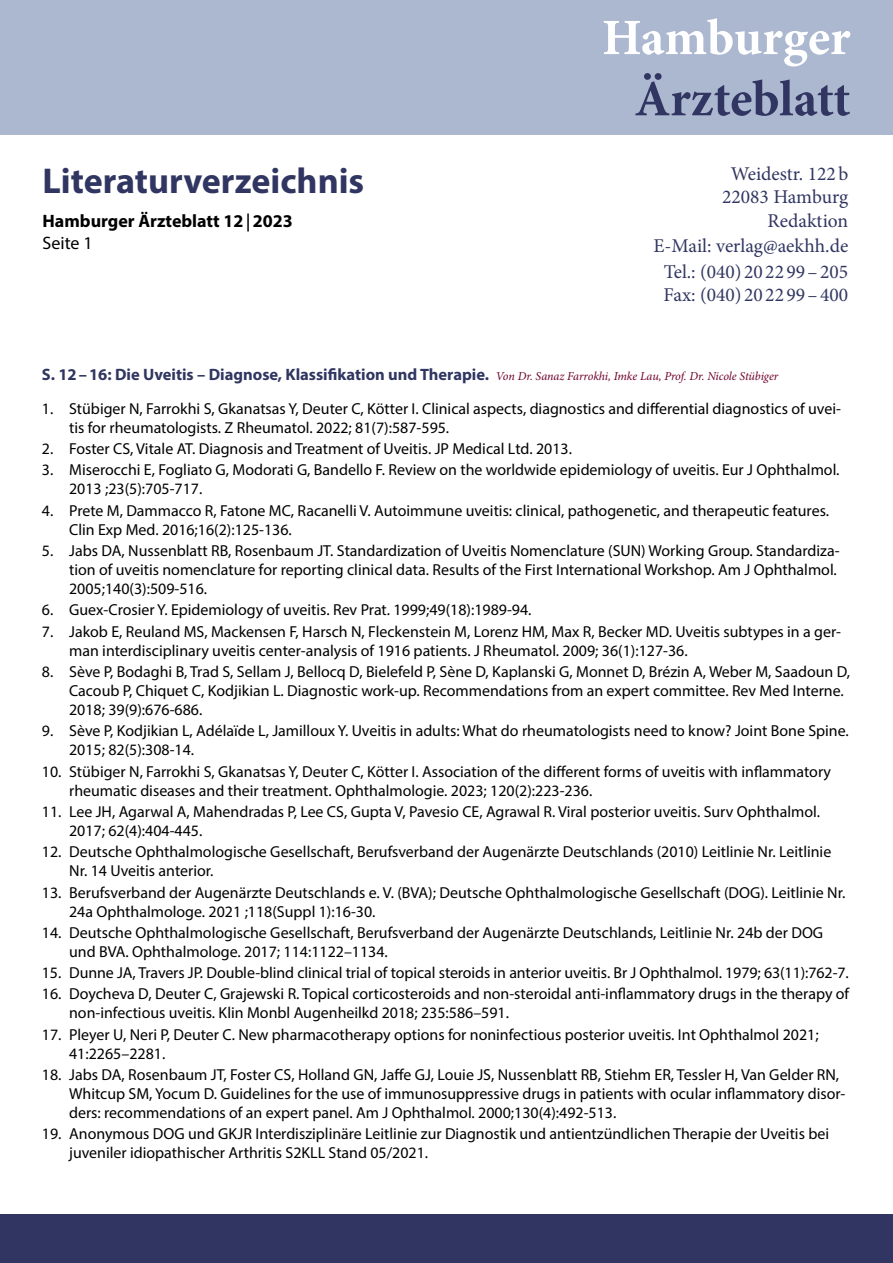
<style>
.page{position:relative;width:893px;height:1263px;background:#fff}
.page>*{position:absolute;margin:0;border:0;box-sizing:border-box;transform-origin:0 0}
.t1{font:700 51px "Minion Pro";letter-spacing:-.005em;color:#303661}
.t2{font:700 51px "Minion Pro";letter-spacing:-.005em;color:#fff}
.t3{font:700 36px "Myriad Pro";color:#303661}
.t4{font:19.5px/23.4px "Minion Pro";color:#303661;text-align:right}
.t5{font:700 18px/21.6px "Myriad Pro";color:#000}
.t6{font:700 16.5px "Myriad Pro";color:#303661}
.t7{font:15.9px/19px "Myriad Pro";color:#000}
.s1{font-family:"Minion Pro"}
.s2{font-weight:400}
.s3{font-family:"Minion Pro";font-weight:400;font-style:italic;font-size:12.15px;color:#6f002c}
</style>
<div class="page">
<div style="left:0;top:1214px;width:893px;height:49px;background:#303661"></div>
<div style="left:0;top:0;width:893px;height:135px;background:#acb7d0"></div>
<h2 class="t3" style="left:43px;top:157px;width:323px">Literaturverzeichnis</h2>
<p class="t5" style="left:43px;top:210px;width:252px">Hamburger Ärzteblatt 12<span class="s1">|</span>2023<br><span class="s2">Seite 1</span></p>
<h1 class="t2" style="left:602px;top:2px;width:250px">Hamburger</h1>
<h1 class="t1" style="left:634px;top:63px;width:217px">Ärzteblatt</h1>
<p class="t4" style="left:722px;top:162px;width:128px">Weidestr. 122b<br>22083 Hamburg<br>Redaktion</p>
<p class="t4" style="left:653px;top:233px;width:196px;line-height:25.5px;text-align:center">E-Mail: verlag@aekhh.de<br>Tel.: (040) 20 22 99–205</p>
<p class="t4" style="left:664px;top:283px;width:186px">Fax: (040) 20 22 99–400</p>
<p class="t6" style="left:42px;top:363px;width:738px">S. 12–16: Die Uveitis – Diagnose, Klassifikation und Therapie. <span class="s3">Von Dr. Sanaz Farrokhi, Imke Lau, Prof. Dr. Nicole Stübiger</span></p>
<p class="t7" style="left:69px;top:399px;width:773px;text-indent:-27px">1. Stübiger N, Farrokhi S, Gkanatsas Y, Deuter C, Kötter I. Clinical aspects, diagnostics and differential diagnostics of uvei&shy;tis for rheumatologists. Z Rheumatol. 2022; 81(7):587-595.</p>
<p class="t7" style="left:42px;top:439px;width:532px">2. Foster CS, Vitale AT. Diagnosis and Treatment of Uveitis. JP Medical Ltd. 2013.</p>
<p class="t7" style="left:69px;top:460px;width:772px;text-indent:-27px">3. Miserocchi E, Fogliato G, Modorati G, Bandello F. Review on the worldwide epidemiology of uveitis. Eur J Ophthalmol.<br>2013 ;23(5):705-717.</p>
<p class="t7" style="left:69px;top:500px;width:761px;text-indent:-27px">4. Prete M, Dammacco R, Fatone MC, Racanelli V. Autoimmune uveitis: clinical, pathogenetic, and therapeutic features.<br>Clin Exp Med. 2016;16(2):125-136.</p>
<p class="t7" style="left:69px;top:541px;width:772px;text-indent:-27px">5. Jabs DA, Nussenblatt RB, Rosenbaum JT. Standardization of Uveitis Nomenclature (SUN) Working Group. Standardiza&shy;tion of uveitis nomenclature for reporting clinical data. Results of the First International Workshop. Am J Ophthalmol.<br>2005;140(3):509-516.</p>
<p class="t7" style="left:42px;top:600px;width:491px">6. Guex-Crosier Y. Epidemiology of uveitis. Rev Prat. 1999;49(18):1989-94.</p>
<p class="t7" style="left:69px;top:621px;width:773px;text-indent:-27px">7. Jakob E, Reuland MS, Mackensen F, Harsch N, Fleckenstein M, Lorenz HM, Max R, Becker MD. Uveitis subtypes in a ger&shy;man interdisciplinary uveitis center-analysis of 1916 patients. J Rheumatol. 2009; 36(1):127-36.</p>
<p class="t7" style="left:69px;top:662px;width:782px;text-indent:-27px">8. Sève P, Bodaghi B, Trad S, Sellam J, Bellocq D, Bielefeld P, Sène D, Kaplanski G, Monnet D, Brézin A, Weber M, Saadoun D,<br>Cacoub P, Chiquet C, Kodjikian L. Diagnostic work-up. Recommendations from an expert committee. Rev Med Interne.<br>2018; 39(9):676-686.</p>
<p class="t7" style="left:69px;top:721px;width:781px;text-indent:-27px">9. Sève P, Kodjikian L, Adélaïde L, Jamilloux Y. Uveitis in adults: What do rheumatologists need to know? Joint Bone Spine.<br>2015; 82(5):308-14.</p>
<p class="t7" style="left:69px;top:761px;width:763px;text-indent:-27px">10. Stübiger N, Farrokhi S, Gkanatsas Y, Deuter C, Kötter I. Association of the different forms of uveitis with inflammatory rheumatic diseases and their treatment. Ophthalmologie. 2023; 120(2):223-236.</p>
<p class="t7" style="left:69px;top:802px;width:752px;text-indent:-27px">11. Lee JH, Agarwal A, Mahendradas P, Lee CS, Gupta V, Pavesio CE, Agrawal R. Viral posterior uveitis. Surv Ophthalmol.<br>2017; 62(4):404-445.</p>
<p class="t7" style="left:69px;top:842px;width:764px;text-indent:-27px">12. Deutsche Ophthalmologische Gesellschaft, Berufsverband der Augenärzte Deutschlands (2010) Leitlinie Nr. Leitlinie<br>Nr. 14 Uveitis anterior.</p>
<p class="t7" style="left:69px;top:882px;width:778px;text-indent:-27px">13. Berufsverband der Augenärzte Deutschlands e. V. (BVA); Deutsche Ophthalmologische Gesellschaft (DOG). Leitlinie Nr.<br>24a Ophthalmologe. 2021 ;118(Suppl 1):16-30.</p>
<p class="t7" style="left:69px;top:923px;width:756px;text-indent:-27px">14. Deutsche Ophthalmologische Gesellschaft, Berufsverband der Augenärzte Deutschlands, Leitlinie Nr. 24b der DOG und BVA. Ophthalmologe. 2017; 114:1122–1134.</p>
<p class="t7" style="left:42px;top:963px;width:808px">15. Dunne JA, Travers JP. Double-blind clinical trial of topical steroids in anterior uveitis. Br J Ophthalmol. 1979; 63(11):762-7.</p>
<p class="t7" style="left:69px;top:984px;width:782px;text-indent:-27px">16. Doycheva D, Deuter C, Grajewski R. Topical corticosteroids and non-steroidal anti-inflammatory drugs in the therapy of non-infectious uveitis. Klin Monbl Augenheilkd 2018; 235:586–591.</p>
<p class="t7" style="left:69px;top:1024px;width:751px;text-indent:-27px">17. Pleyer U, Neri P, Deuter C. New pharmacotherapy options for noninfectious posterior uveitis. Int Ophthalmol 2021;<br>41:2265–2281.</p>
<p class="t7" style="left:69px;top:1065px;width:778px;text-indent:-27px">18. Jabs DA, Rosenbaum JT, Foster CS, Holland GN, Jaffe GJ, Louie JS, Nussenblatt RB, Stiehm ER, Tessler H, Van Gelder RN,<br>Whitcup SM, Yocum D. Guidelines for the use of immunosuppressive drugs in patients with ocular inflammatory disor&shy;ders: recommendations of an expert panel. Am J Ophthalmol. 2000;130(4):492-513.</p>
<p class="t7" style="left:69px;top:1124px;width:761px;text-indent:-27px">19. Anonymous DOG und GKJR Interdisziplinäre Leitlinie zur Diagnostik und antientzü ndlichen Therapie der Uveitis bei juveniler idiopathischer Arthritis S2KLL Stand 05/2021.</p>
</div>
